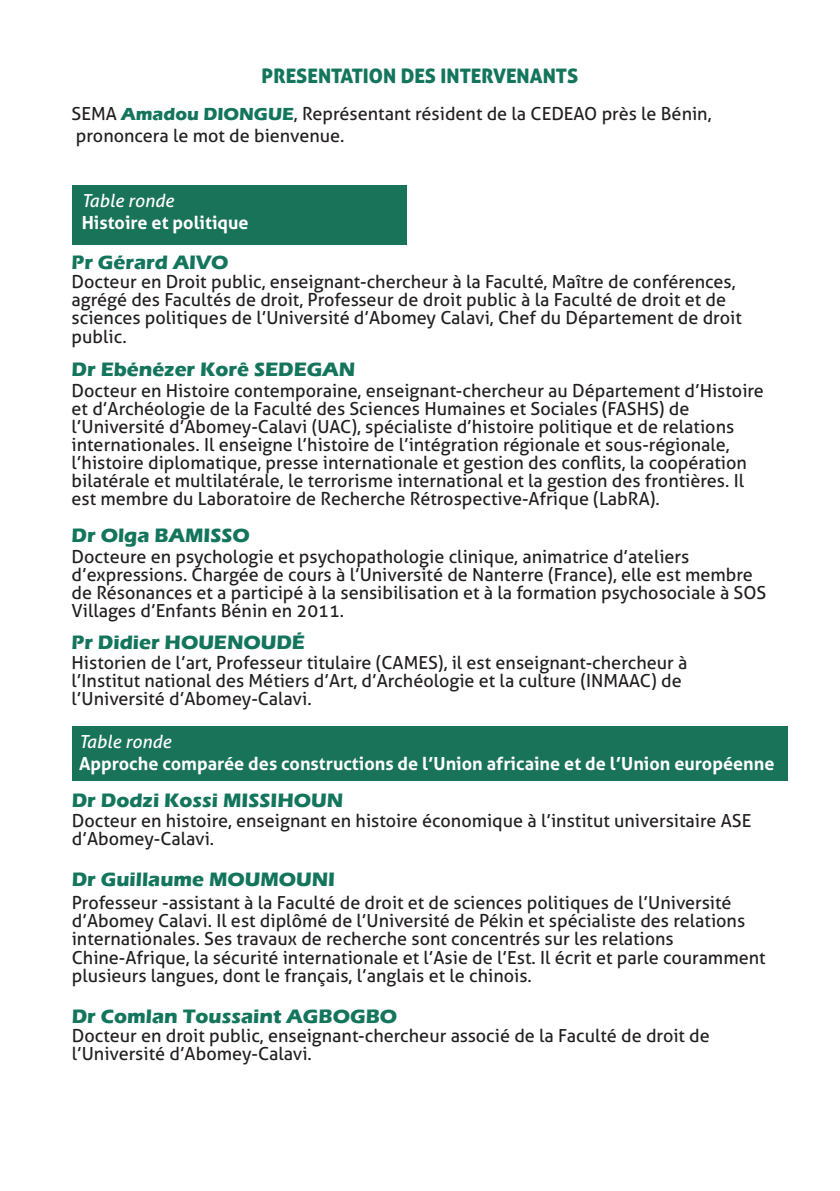
<style>
.page{position:relative;width:840px;height:1191px;background:#fff}
.page>*{position:absolute;margin:0;border:0;box-sizing:border-box;transform-origin:0 0}
.t1{font:700 20px "Eras ITC";color:#14755d}
.t2{font:20px "Aller Display";color:#14755d}
.t3{font:18px/18px "Aller";color:#231f20}
.t4{font:700 18px "Aller";color:#fff}
.t5{font:italic 18px "Aller";color:#fff}
.s1{font-family:"Eras ITC";font-weight:700;color:#14755d}
</style>
<div class="page">
<div style="left:72px;top:185px;width:334px;height:59px;background:#197358"></div>
<div style="left:72px;top:726px;width:715px;height:54px;background:#197358"></div>
<p class="t2" style="left:261px;top:64px;width:318px">PRESENTATION DES INTERVENANTS</p>
<p class="t3" style="left:72px;top:102px;width:641px;line-height:22px">SEMA <span class="s1">Amadou DIONGUE</span>, Représentant résident de la CEDEAO près le Bénin, prononcera le mot de bienvenue.</p>
<p class="t5" style="left:82px;top:194px;width:93px">Table ronde</p>
<p class="t4" style="left:82px;top:216px;width:168px">Histoire et politique</p>
<p class="t1" style="left:72px;top:254px;width:158px">Pr Gérard AIVO</p>
<p class="t3" style="left:72px;top:273px;width:671px">Docteur en Droit public, enseignant-chercheur à la Faculté, Maître de conférences, agrégé des Facultés de droit, Professeur de droit public à la Faculté de droit et de sciences politiques de l’Université d’Abomey Calavi, Chef du Département de droit public.</p>
<p class="t1" style="left:72px;top:360px;width:285px">Dr Ebénézer Korê SEDEGAN</p>
<p class="t3" style="left:72px;top:383px;width:693px">Docteur en Histoire contemporaine, enseignant-chercheur au Département d’Histoire et d’Archéologie de la Faculté des Sciences Humaines et Sociales (FASHS) de l’Université d’Abomey-Calavi (UAC), spécialiste d’histoire politique et de relations internationales. Il enseigne l’histoire de l’intégration régionale et sous-régionale, l’histoire diplomatique, presse internationale et gestion des conflits, la coopération bilatérale et multilatérale, le terrorisme international et la gestion des frontières. Il est membre du Laboratoire de Recherche Rétrospective-Afrique (LabRA).</p>
<p class="t1" style="left:72px;top:527px;width:180px">Dr Olga BAMISSO</p>
<p class="t3" style="left:72px;top:547px;width:696px">Docteure en psychologie et psychopathologie clinique, animatrice d’ateliers d’expressions. Chargée de cours à l’Université de Nanterre (France), elle est membre de Résonances et a participé à la sensibilisation et à la formation psychosociale à SOS Villages d’Enfants Bénin en 2011.</p>
<p class="t3" style="left:72px;top:653px;width:617px">Historien de l’art, Professeur titulaire (CAMES), il est enseignant-chercheur à l’Institut national des Métiers d’Art, d’Archéologie et la culture (INMAAC) de l’Université d’Abomey-Calavi.</p>
<p class="t1" style="left:72px;top:634px;width:235px">Pr Didier HOUENOUDÉ</p>
<p class="t5" style="left:79px;top:734px;width:93px">Table ronde</p>
<p class="t4" style="left:79px;top:756px;width:696px">Approche comparée des constructions de l’Union africaine et de l’Union européenne</p>
<p class="t1" style="left:72px;top:792px;width:273px">Dr Dodzi Kossi MISSIHOUN</p>
<p class="t3" style="left:72px;top:811px;width:680px">Docteur en histoire, enseignant en histoire économique à l’institut universitaire ASE d’Abomey-Calavi.</p>
<p class="t1" style="left:72px;top:870px;width:264px">Dr Guillaume MOUMOUNI</p>
<p class="t3" style="left:72px;top:894px;width:695px">Professeur -assistant à la Faculté de droit et de sciences politiques de l’Université d’Abomey Calavi. Il est diplômé de l’Université de Pékin et spécialiste des relations internationales. Ses travaux de recherche sont concentrés sur les relations Chine-Afrique, la sécurité internationale et l’Asie de l’Est. Il écrit et parle couramment plusieurs langues, dont le français, l’anglais et le chinois.</p>
<p class="t1" style="left:72px;top:1008px;width:327px">Dr Comlan Toussaint AGBOGBO</p>
<p class="t3" style="left:72px;top:1027px;width:639px">Docteur en droit public, enseignant-chercheur associé de la Faculté de droit de l’Université d’Abomey-Calavi.</p>
</div>
